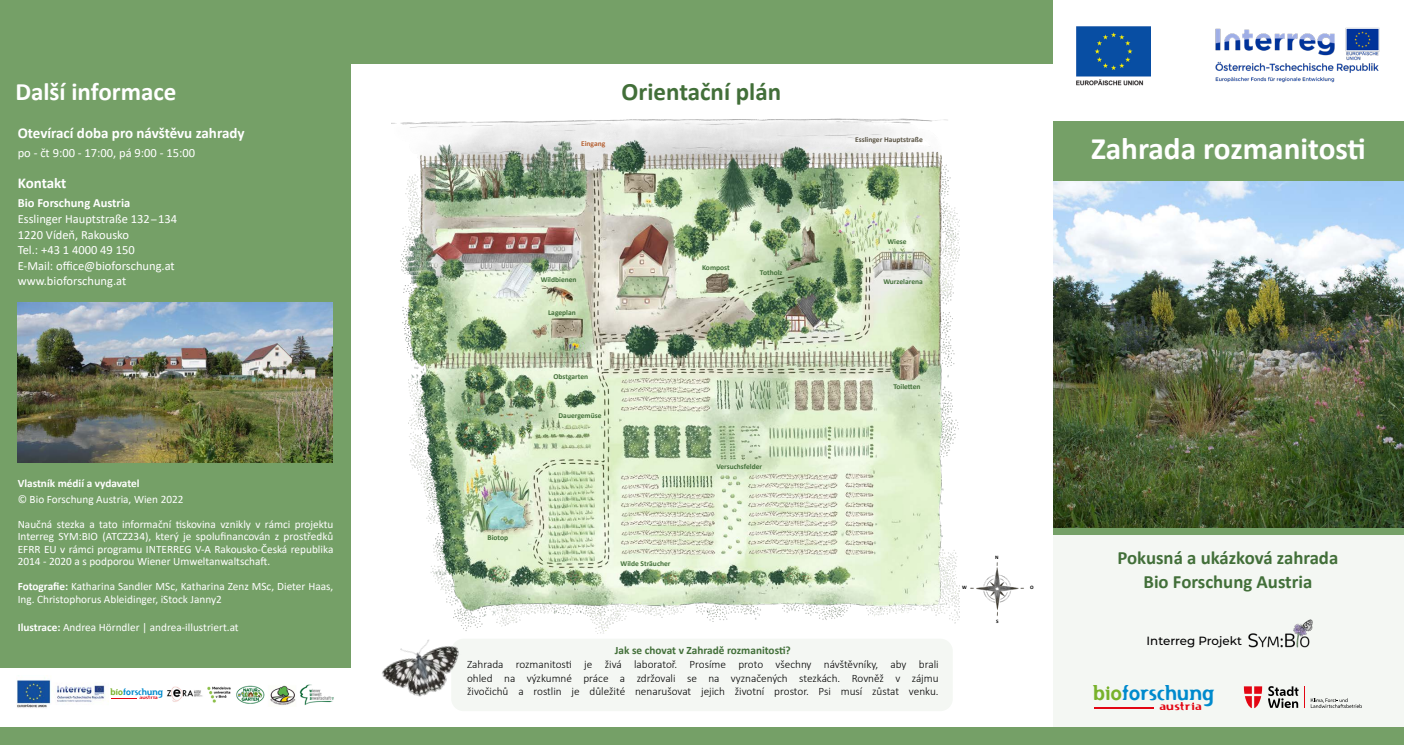
<style>
.page{position:relative;width:1404px;height:745px;background:#fff}
.page>*{position:absolute;margin:0;border:0;box-sizing:border-box;transform-origin:0 0}
.t1{font:700 31.25px "Calibri";color:#fff}
.t2{font:700 25px "Calibri";color:#fff}
.t3{font:700 25px "Calibri";color:#426f39}
.t4{font:21.25px "Flexure";color:#008acd;scale:.79 1}
.t5{font:700 18.75px/23.8px "Calibri";color:#426f39;text-align:center}
.t6{font:700 15px "Calibri";letter-spacing:-.005em;color:#fff}
.t7{font:12.5px/15.6px "Calibri";color:#fff}
.t8{font:500 11.88px "Montserrat";color:#000}
.t9{font:11.25px/12.5px "Calibri";color:#fff;text-align:justify}
.t10{font:300 11.25px/13.8px "Calibri";color:#000;text-align:justify}
.t11{font:700 11.25px "Calibri";color:#426f39}
.t12{font:700 11.25px "Calibri";letter-spacing:-.005em;color:#fff}
.t13{font:11.12px "Flexure";letter-spacing:.02em;color:#e30613}
.t14{font:9.25px "Flexure";color:#008acd;scale:.79 1}
.t15{font:700 7.5px "Calibri";color:#426f39}
.t16{font:700 7.5px "Calibri";color:#585242}
.t17{font:700 7.5px "Calibri";color:#b56032}
.t18{font:700 5.25px "Calibri";color:#000}
.t19{font:4.88px "Flexure";letter-spacing:.02em;color:#e30613}
.s1{font-weight:700}
.s2{font-size:11.25px}
.s3{color:#78b22b}
</style>
<div class="page">
<div style="left:451px;top:638px;width:501px;height:72px;background:#f4f7f3;border-radius:12px"></div>
<div style="left:1052px;top:534px;width:351px;height:192px;background:#f4f7f3"></div>
<div style="left:1052px;top:121px;width:351px;height:60px;background:#75a067"></div>
<div style="left:0;top:0;width:351px;height:667px;background:#75a067"></div>
<div style="left:351px;top:0;width:701px;height:64px;background:#75a067"></div>
<hr style="left:1094px;top:707px;width:59px;height:1px;background:#e30613">
<svg style="left:1243px;top:686px;width:18px;height:21px"></svg>
<svg style="left:1268px;top:686px;width:30px;height:21px"></svg>
<svg style="left:1304px;top:686px;width:57px;height:21px"></svg>
<img style="left:1076px;top:26px;width:74px;height:60px">
<img style="left:1215px;top:27px;width:165px;height:56px">
<img style="left:1248px;top:619px;width:65px;height:29px">
<img style="left:1053px;top:181px;width:350px;height:347px">
<div style="left:1052px;top:528px;width:351px;height:6px;background:#75a067"></div>
<img style="left:18px;top:302px;width:314px;height:160px">
<img style="left:17px;top:678px;width:88px;height:30px">
<img style="left:299px;top:684px;width:22px;height:21px">
<img style="left:167px;top:686px;width:64px;height:17px">
<img style="left:236px;top:685px;width:60px;height:21px">
<div style="left:0;top:726px;width:1403px;height:18px;background:#75a067"></div>
<img style="left:392px;top:118px;width:566px;height:514px">
<img style="left:970px;top:562px;width:54px;height:54px">
<img style="left:321px;top:585px;width:209px;height:142px">
<h2 class="t2" style="left:15px;top:74px;width:162px">Další informace</h2>
<h2 class="t3" style="left:621px;top:74px;width:161px">Orientační plán</h2>
<h3 class="t6" style="left:18px;top:122px;width:228px">Otevírací doba pro návštěvu zahrady</h3>
<p class="t7" style="left:18px;top:144px;width:179px">po - čt 9:00 - 17:00, pá 9:00 - 15:00</p>
<h3 class="t6" style="left:18px;top:172px;width:50px">Kontakt</h3>
<p class="t7" style="left:18px;top:195px;width:161px"><span class="s1">Bio Forschung Austria<br></span>Esslinger Hauptstraße 132 <span class="s2">–</span> 134<br>1220 Vídeň, Rakousko<br>Tel.: +43 1 4000 49 150<br>E-Mail: office@bioforschung.at www.bioforschung.at</p>
<p class="t12" style="left:18px;top:474px;width:123px">Vlastník médií a vydavatel</p>
<p class="t9" style="left:18px;top:492px;width:167px">© Bio Forschung Austria, Wien 2022</p>
<p class="t9" style="left:18px;top:517px;width:317px">Naučná stezka a tato informační tiskovina vznikly v rámci projektu Interreg SYM:BIO (ATCZ234), který je spolufinancován z prostředků EFRR EU v rámci programu INTERREG V-A Rakousko-Česká republika 2014 - 2020 a s podporou Wiener Umweltanwaltschaft.</p>
<p class="t9" style="left:18px;top:579px;width:317px"><span class="s1">Fotografie:</span> Katharina Sandler MSc, Katharina Zenz MSc, Dieter Haas,<br>Ing. Christophorus Ableidinger, iStock Janny2</p>
<p class="t9" style="left:18px;top:620px;width:222px"><span class="s1">Ilustrace:</span> Andrea Hörndler | andrea-illustriert.at</p>
<p class="t17" style="left:581px;top:138px;width:26px">Eingang</p>
<p class="t15" style="left:487px;top:532px;width:22px">Biotop</p>
<p class="t15" style="left:540px;top:274px;width:37px">Wildbienen</p>
<p class="t15" style="left:548px;top:307px;width:29px">Lageplan</p>
<p class="t15" style="left:553px;top:371px;width:36px">Obstgarten</p>
<p class="t15" style="left:558px;top:410px;width:44px">Dauergemüse</p>
<p class="t15" style="left:702px;top:261px;width:29px">Kompost</p>
<p class="t15" style="left:760px;top:267px;width:24px">Totholz</p>
<p class="t15" style="left:716px;top:461px;width:47px">Versuchsfelder</p>
<p class="t15" style="left:620px;top:557px;width:51px">Wilde Sträucher</p>
<p class="t16" style="left:855px;top:134px;width:69px">Esslinger Hauptstraße</p>
<p class="t15" style="left:887px;top:236px;width:21px">Wiese</p>
<p class="t15" style="left:883px;top:276px;width:41px">Wurzelarena</p>
<p class="t15" style="left:893px;top:381px;width:29px">Toiletten</p>
<p class="t14" style="left:110px;top:685px;width:68px"><span class="s3">bio</span>forschung</p>
<p class="t19" style="left:139px;top:694px;width:20px">austria</p>
<p class="t11" style="left:615px;top:642px;width:177px">Jak se chovat v Zahradě rozmanitosti?</p>
<p class="t10" style="left:467px;top:656px;width:473px">Zahrada rozmanitosti je živá laboratoř. Prosíme proto všechny návštěvníky, aby brali ohled na výzkumné práce a zdržovali se na vyznačených stezkách. Rovněž v zájmu živočichů a rostlin je důležité nenarušovat jejich životní prostor. Psi musí zůstat venku.</p>
<p class="t18" style="left:995px;top:553px;width:5px">N</p>
<p class="t18" style="left:962px;top:583px;width:6px">W</p>
<p class="t18" style="left:1030px;top:583px;width:5px">O</p>
<p class="t18" style="left:996px;top:617px;width:4px">S</p>
<h1 class="t1" style="left:1090px;top:126px;width:276px">Zahrada rozmanitosti</h1>
<h3 class="t5" style="left:1117px;top:545px;width:222px">Pokusná a ukázková zahrada<br>Bio Forschung Austria</h3>
<p class="t8" style="left:1146px;top:632px;width:97px">Interreg Projekt</p>
<h3 class="t4" style="left:1092px;top:679px;width:155px"><span class="s3">bio</span>forschung</h3>
<p class="t13" style="left:1159px;top:699px;width:44px">austria</p>
</div>
